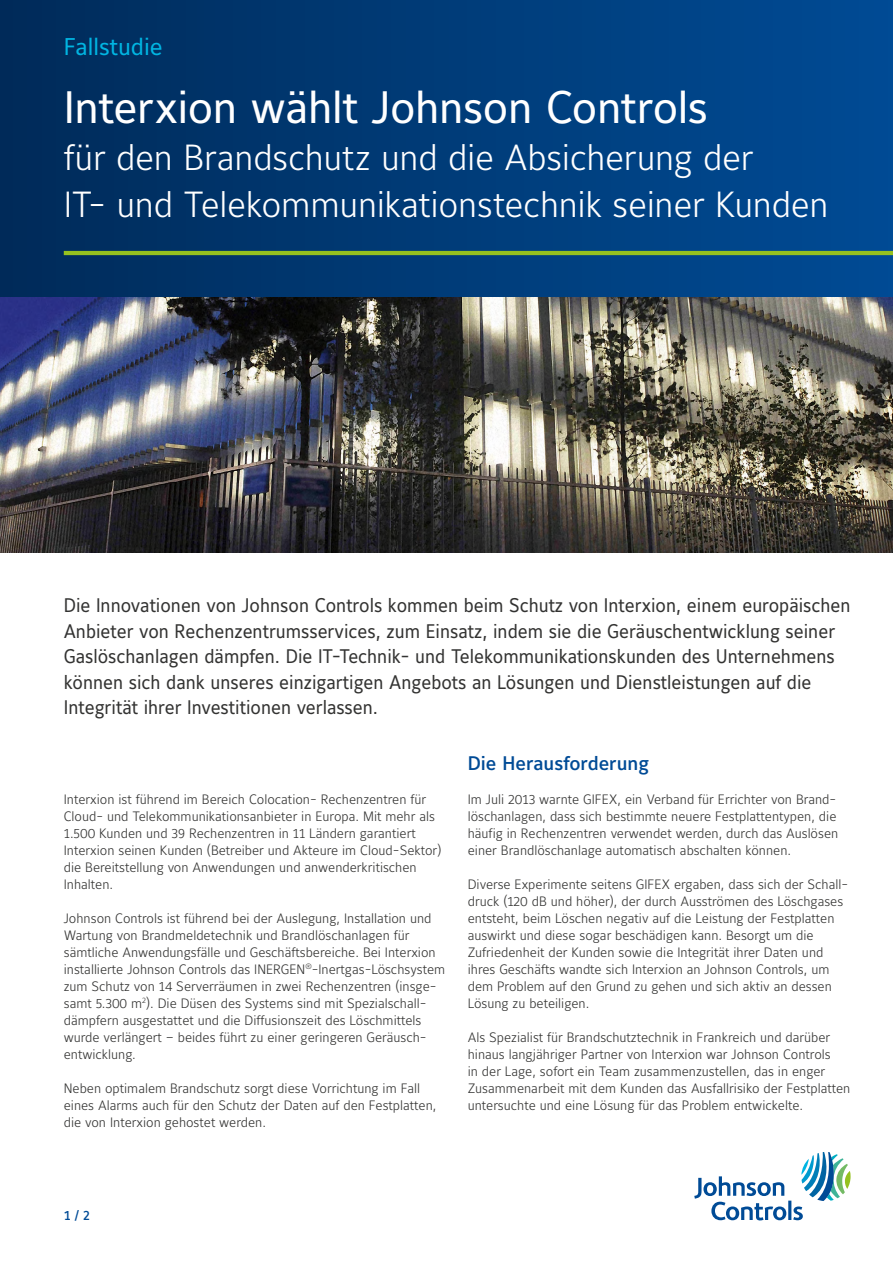
<style>
.page{position:relative;width:893px;height:1263px;background:#fff}
.page>*{position:absolute;margin:0;border:0;box-sizing:border-box;transform-origin:0 0}
.t1{font:45px "Maurea Jci Lf ML";letter-spacing:-.01em;color:#fff}
.t2{font:300 36px/46.8px "Maurea Jci Lf ML";letter-spacing:-.01em;color:#fff}
.t3{font:24px "Maurea Jci Lf ML";color:#00b5e2}
.t4{font:19.5px/25.5px "Maurea Jci Lf ML";color:#333332;scale:.95 1}
.t5{font:500 19.5px "Maurea Jci Lf ML";color:#004b96}
.t6{font:300 13.5px/17px "Maurea Jci Lf ML";color:#333332}
.t7{font:500 12.75px "Maurea Jci Tf ML";color:#004b96}
</style>
<div class="page">
<div style="left:0;top:0;width:893px;height:298px;background:linear-gradient(to right,#002b59,#004c95)"></div>
<hr style="left:64px;top:251px;width:829px;height:4px;background:#95c11f">
<img style="left:0;top:298px;width:893px;height:255px">
<svg style="left:694px;top:1152px;width:156px;height:68px"></svg>
<h3 class="t3" style="left:64px;top:32px;width:101px">Fallstudie</h3>
<h1 class="t1" style="left:64px;top:81px;width:646px">Interxion wählt Johnson Controls</h1>
<h2 class="t2" style="left:64px;top:133px;width:766px">für den Brandschutz und die Absicherung der<br>IT- und Telekommunikationstechnik seiner Kunden</h2>
<p class="t4" style="left:64px;top:593px;width:830px">Die Innovationen von Johnson Controls kommen beim Schutz von Interxion, einem europäischen Anbieter von Rechenzentrumsservices, zum Einsatz, indem sie die Geräuschentwicklung seiner Gaslöschanlagen dämpfen. Die IT-Technik- und Telekommunikationskunden des Unternehmens können sich dank unseres einzigartigen Angebots an Lösungen und Dienstleistungen auf die Integrität ihrer Investitionen verlassen.</p>
<p class="t6" style="left:64px;top:790px;width:379px">Interxion ist führend im Bereich Colocation- Rechenzentren für Cloud- und Telekommunikationsanbieter in Europa. Mit mehr als 1.500 Kunden und 39 Rechenzentren in 11 Ländern garantiert Interxion seinen Kunden (Betreiber und Akteure im Cloud-Sektor) die Bereitstellung von Anwendungen und anwenderkritischen Inhalten.</p>
<p class="t6" style="left:64px;top:909px;width:383px">Johnson Controls ist führend bei der Auslegung, Installation und Wartung von Brandmeldetechnik und Brandlöschanlagen für sämtliche Anwendungsfälle und Geschäftsbereiche. Bei Interxion installierte Johnson Controls das INERGEN<sup>®</sup>-Inertgas-Löschsystem zum Schutz von 14 Serverräumen in zwei Rechenzentren (insge&shy;samt 5.300 m<sup>2</sup>). Die Düsen des Systems sind mit Spezialschall&shy;dämpfern ausgestattet und die Diffusionszeit des Löschmittels wurde verlängert – beides führt zu einer geringeren Geräusch&shy;entwicklung.</p>
<p class="t6" style="left:64px;top:1079px;width:374px">Neben optimalem Brandschutz sorgt diese Vorrichtung im Fall eines Alarms auch für den Schutz der Daten auf den Festplatten, die von Interxion gehostet werden.</p>
<h3 class="t5" style="left:468px;top:751px;width:183px">Die Herausforderung</h3>
<p class="t6" style="left:468px;top:790px;width:372px">Im Juli 2013 warnte GIFEX, ein Verband für Errichter von Brand&shy;löschanlagen, dass sich bestimmte neuere Festplattentypen, die häufig in Rechenzentren verwendet werden, durch das Auslösen einer Brandlöschanlage automatisch abschalten können.</p>
<p class="t6" style="left:468px;top:875px;width:382px">Diverse Experimente seitens GIFEX ergaben, dass sich der Schall&shy;druck (120 dB und höher), der durch Ausströmen des Löschgases entsteht, beim Löschen negativ auf die Leistung der Festplatten auswirkt und diese sogar beschädigen kann. Besorgt um die Zufriedenheit der Kunden sowie die Integrität ihrer Daten und ihres Geschäfts wandte sich Interxion an Johnson Controls, um dem Problem auf den Grund zu gehen und sich aktiv an dessen Lösung zu beteiligen.</p>
<p class="t6" style="left:468px;top:1028px;width:384px">Als Spezialist für Brandschutztechnik in Frankreich und darüber hinaus langjähriger Partner von Interxion war Johnson Controls<br>in der Lage, sofort ein Team zusammenzustellen, das in enger Zusammenarbeit mit dem Kunden das Ausfallrisiko der Festplatten untersuchte und eine Lösung für das Problem entwickelte.</p>
<p class="t7" style="left:64px;top:1208px;width:28px">1 / 2</p>
</div>
